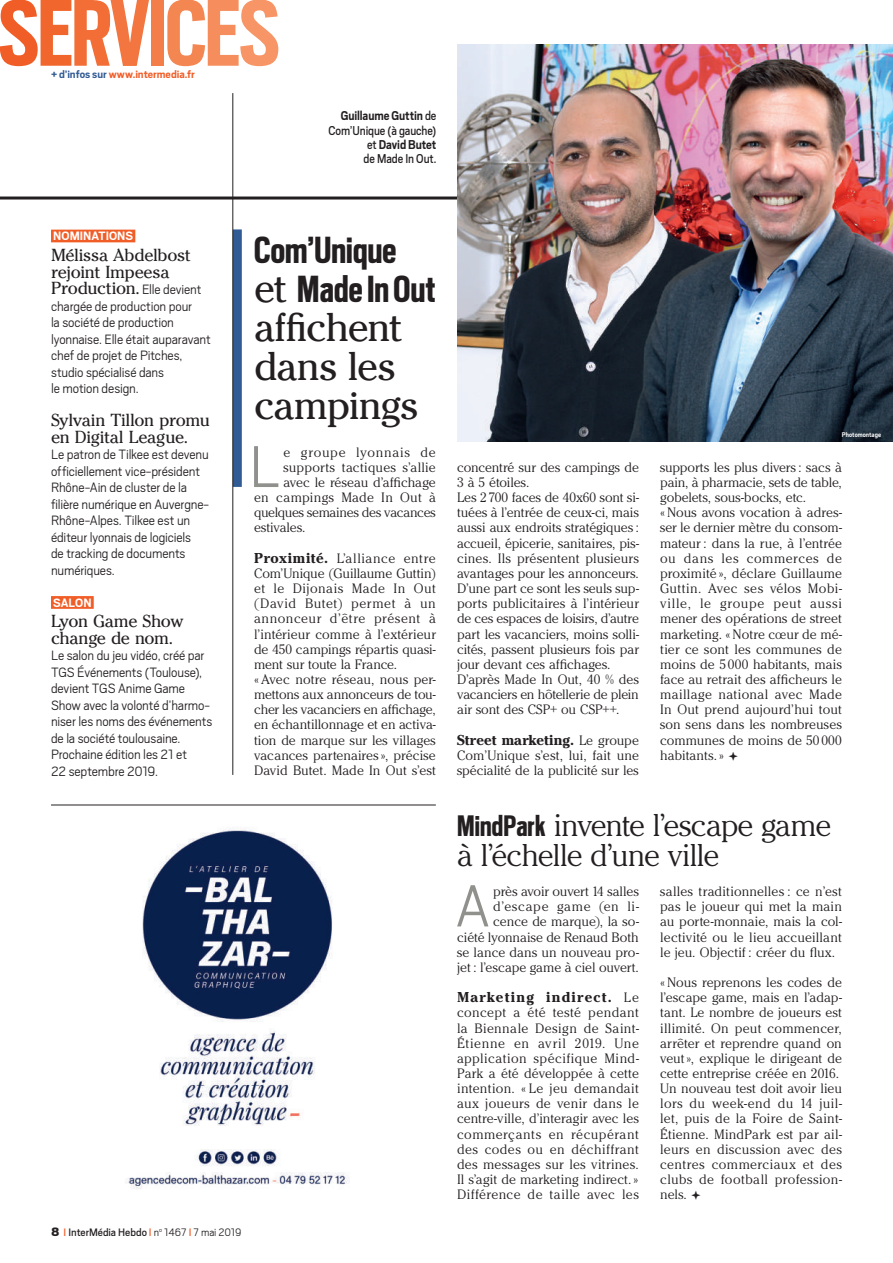
<style>
.page{position:relative;width:893px;height:1263px;background:#fff}
.page>*{position:absolute;margin:0;border:0;box-sizing:border-box;transform-origin:0 0}
.t1{font:700 105px "Scout Cond";letter-spacing:-.01em;color:#f15d27}
.t2{font:300 65.25px "Scout";color:#90918d}
.t3{font:42px/39px "Chelt Itc Book FO";letter-spacing:-.03em;color:#231f20}
.t4{font:700 42px/39px "Scout Cond";letter-spacing:.005em;color:#231f20}
.t5{font:33px/30px "Chelt Itc Light FO";letter-spacing:-.035em;color:#231f20}
.t6{font:18.3px/16.5px "Chelt Itc Book FO";letter-spacing:-.02em;color:#231f20}
.t7{font:300 15px/16.5px "Scout";letter-spacing:-.01em;color:#231f20}
.t8{font:15px "Chelt Itc Bold FO";letter-spacing:.005em;color:#231f20}
.t9{font:15px "Chelt Itc Bold FO";letter-spacing:.08em;color:#231f20}
.t10{font:14.25px/15.1px "Chelt Itc Light FO";letter-spacing:.005em;color:#231f20}
.t11{font:14.25px/14.2px "Scout";letter-spacing:-.005em;color:#231f20;text-align:right;scale:.9 1}
.t12{font:14.25px "Chelt Itc Light FO";letter-spacing:-.03em;color:#231f20}
.t13{font:14.25px "Chelt Itc Light FO";letter-spacing:.055em;color:#231f20}
.t14{font:700 13.5px "Scout";letter-spacing:.005em;color:#fff}
.t15{font:12px "Scout";color:#231f20}
.t16{font:700 12px "Scout";letter-spacing:-.005em;color:#f15d27}
.t17{font:700 7.5px "Scout";letter-spacing:.005em;color:#fff;scale:.9 1}
.s1{color:#f1662d}
.s2{color:#f26e36}
.s3{color:#f37640}
.s4{color:#f47e49}
.s5{color:#f48652}
.s6{color:#f58d5c}
.s7{color:#f79566}
.s8{color:#315b94}
.s9{font-weight:700}
.s10{font-family:"Scout";font-weight:300;font-size:15px}
.s11{font-family:"Chelt Itc Book FO";font-weight:400}
.s12{font-family:"Chelt Itc Bold FO";font-size:15px}
.s13{font-weight:900;font-size:13.5px}
.s14{color:#f15d27}
.s15{font-weight:300}
.s16{font-family:"Chelt Itc Light FO";font-size:14.25px}
.s17{font-family:"Scout Cond";font-weight:700}
</style>
<div class="page">
<svg style="left:0;top:196px;width:457px;height:4px;background:#595657"></svg>
<div style="left:233px;top:229px;width:9px;height:258px;background:#315b94"></div>
<div style="left:51px;top:230px;width:84px;height:12px;background:#f15d27"></div>
<div style="left:51px;top:596px;width:43px;height:13px;background:#f15d27"></div>
<img style="left:457px;top:45px;width:436px;height:397px">
<img style="left:125px;top:827px;width:224px;height:362px">
<hr style="left:51px;top:805px;width:385px;height:1px;background:#231f20">
<hr style="left:233px;top:93px;width:1px;height:682px;background:#231f20">
<h1 class="t1" style="left:-1px;top:-35px;width:283px">S<span class="s1">E</span><span class="s2">R</span><span class="s3">V</span><span class="s4">I</span><span class="s5">C</span><span class="s6">E</span><span class="s7">S</span></h1>
<p class="t16" style="left:51px;top:66px;width:145px"><span class="s8">+ d’infos sur</span> www.intermedia.fr</p>
<p class="t11" style="left:328px;top:108px;width:122px"><span class="s9">Guillaume Guttin</span> de<br>Com’Unique (à gauche) et <span class="s9">David Butet<br></span>de Made In Out.</p>
<p class="t14" style="left:53px;top:227px;width:82px">NOMINATIONS</p>
<p class="t6" style="left:51px;top:247px;width:152px">Mélissa Abdelbost rejoint Impeesa<br>Production. <span class="s10">Elle devient</span></p>
<p class="t7" style="left:51px;top:297px;width:161px">chargée de production pour<br>la société de production lyonnaise. Elle était auparavant chef de projet de Pitches, studio spécialisé dans<br>le motion design.</p>
<p class="t6" style="left:51px;top:412px;width:160px">Sylvain Tillon promu en Digital League.</p>
<p class="t7" style="left:51px;top:445px;width:160px">Le patron de Tilkee est devenu officiellement vice-président<br>Rhône-Ain de cluster de la filière numérique en Auvergne-<br>Rhône-Alpes. Tilkee est un éditeur lyonnais de logiciels<br>de tracking de documents numériques.</p>
<p class="t14" style="left:53px;top:594px;width:40px">SALON</p>
<p class="t6" style="left:51px;top:613px;width:134px">Lyon Game Show change de nom.</p>
<p class="t7" style="left:51px;top:647px;width:163px">Le salon du jeu vidéo, créé par<br>TGS Événements (Toulouse), devient TGS Anime Game<br>Show avec la volonté d’harmo&shy;niser les noms des événements de la société toulousaine.<br>Prochaine édition les 21 et<br>22 septembre 2019.</p>
<h3 class="t4" style="left:254px;top:228px;width:183px">Com’Unique <span class="s11">et</span> Made In Out</h3>
<h3 class="t3" style="left:254px;top:308px;width:166px">affichent dans les campings</h3>
<h2 class="t2" style="left:249px;top:424px;width:32px">L</h2>
<p class="t13" style="left:284px;top:444px;width:154px">e groupe lyonnais de</p>
<p class="t10" style="left:284px;top:460px;width:154px">supports tactiques s’allie</p>
<p class="t10" style="left:284px;top:475px;width:154px">avec le réseau d’affichage</p>
<p class="t10" style="left:254px;top:490px;width:183px">en campings Made In Out à</p>
<p class="t12" style="left:254px;top:505px;width:183px">quelques semaines des vacances</p>
<p class="t10" style="left:254px;top:521px;width:53px">estivales.</p>
<p class="t10" style="left:254px;top:551px;width:183px"><span class="s12">Proximité.</span> L’alliance entre<br>Com’Unique (Guillaume Guttin) et le Dijonais Made In Out (David Butet) permet à un annonceur d’être présent à l’intérieur comme à l’extérieur de 450 campings répartis quasi&shy;ment sur toute la France. «Avec notre réseau, nous per&shy;mettons aux annonceurs de tou&shy;cher les vacanciers en affichage, en échantillonnage et en activa&shy;tion de marque sur les villages vacances partenaires», précise<br>David Butet. Made In Out s’est</p>
<p class="t15" style="left:51px;top:1224px;width:192px"><span class="s13">8</span> <span class="s14">I</span> InterMédia Hebdo <span class="s14">I</span> <span class="s15">n</span><sup>o</sup> <span class="s15">1467</span> <span class="s14">I</span> <span class="s15">7 mai 2019</span></p>
<p class="t10" style="left:457px;top:460px;width:183px">concentré sur des campings de<br>3 à 5 étoiles.<br>Les 2700 faces de 40x60 sont si&shy;tuées à l’entrée de ceux-ci, mais aussi aux endroits stratégiques: accueil, épicerie, sanitaires, pis&shy;cines. Ils présentent plusieurs avantages pour les annonceurs.<br>D’une part ce sont les seuls sup&shy;ports publicitaires à l’intérieur de ces espaces de loisirs, d’autre part les vacanciers, moins solli&shy;cités, passent plusieurs fois par jour devant ces affichages.<br>D’après Made In Out, 40 % des vacanciers en hôtellerie de plein air sont des CSP+ ou CSP++.</p>
<p class="t8" style="left:457px;top:731px;width:183px">Street marketing. <span class="s16">Le groupe</span></p>
<p class="t10" style="left:457px;top:748px;width:183px">Com’Unique s’est, lui, fait une spécialité de la publicité sur les</p>
<p class="t17" style="left:842px;top:430px;width:45px">Photomontage</p>
<p class="t10" style="left:660px;top:460px;width:183px">supports les plus divers: sacs à pain, à pharmacie, sets de table, gobelets, sous-bocks, etc. «Nous avons vocation à adres&shy;ser le dernier mètre du consom&shy;mateur: dans la rue, à l’entrée ou dans les commerces de proximité », déclare Guillaume<br>Guttin. Avec ses vélos Mobi&shy;ville, le groupe peut aussi mener des opérations de street marketing. «Notre cœur de mé&shy;tier ce sont les communes de moins de 5 000 habitants, mais face au retrait des afficheurs le maillage national avec Made<br>In Out prend aujourd’hui tout son sens dans les nombreuses communes de moins de 50 000 habitants.» ❖</p>
<h3 class="t5" style="left:457px;top:811px;width:376px"><span class="s17">MindPark</span> invente l’escape game à l’échelle d’une ville</h3>
<h2 class="t2" style="left:456px;top:864px;width:36px">A</h2>
<p class="t10" style="left:457px;top:884px;width:183px;text-align:right">près avoir ouvert 14 salles d’escape game (en li&shy;cence de marque), la so-<br>ciété lyonnaise de Renaud Both se lance dans un nouveau pro&shy;jet: l’escape game à ciel ouvert.</p>
<p class="t9" style="left:457px;top:988px;width:183px">Marketing indirect. <span class="s16">Le</span></p>
<p class="t10" style="left:457px;top:1005px;width:183px;text-align:justify">concept a été testé pendant la Biennale Design de Saint-Étienne en avril 2019. Une application spécifique Mind-Park a été développée à cette intention. « Le jeu demandait aux joueurs de venir dans le centre-ville, d’interagir avec les commerçants en récupérant des codes ou en déchiffrant des messages sur les vitrines.<br>Il s’agit de marketing indirect.» Différence de taille avec les</p>
<p class="t10" style="left:660px;top:884px;width:183px;text-align:justify">salles traditionnelles: ce n’est pas le joueur qui met la main au porte-monnaie, mais la col&shy;lectivité ou le lieu accueillant le jeu. Objectif: créer du flux.</p>
<p class="t10" style="left:660px;top:975px;width:183px">«Nous reprenons les codes de l’escape game, mais en l’adap&shy;tant. Le nombre de joueurs est illimité. On peut commencer, arrêter et reprendre quand on veut», explique le dirigeant de cette entreprise créée en 2016.<br>Un nouveau test doit avoir lieu lors du week-end du 14 juil&shy;let, puis de la Foire de Saint-<br>Étienne. MindPark est par ail&shy;leurs en discussion avec des centres commerciaux et des clubs de football profession&shy;nels. ❖</p>
</div>
